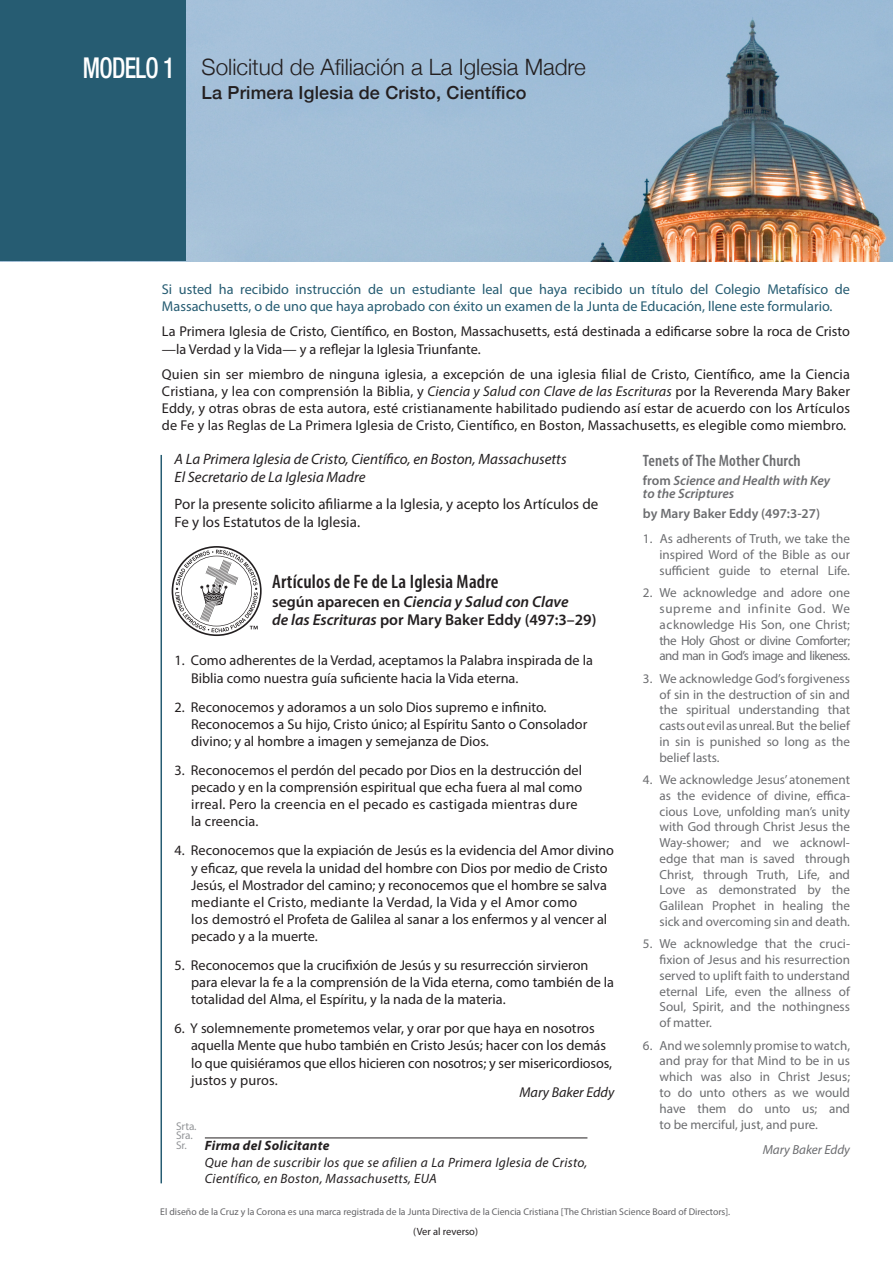
<style>
.page{position:relative;width:893px;height:1263px;background:#fff}
.page>*{position:absolute;margin:0;border:0;box-sizing:border-box;transform-origin:0 0}
.t1{font:500 condensed 28.8px "Helvetica Neue LT Std";letter-spacing:-.03em;color:#fff;scale:.83 1}
.t2{font:300 22.5px "Helvetica Neue";color:#231f20}
.t3{font:600 condensed 19.5px "Myriad Pro";letter-spacing:.01em;color:#231f20}
.t4{font:500 18px "Helvetica Neue";letter-spacing:.01em;color:#231f20}
.t5{font:600 condensed 16.5px "Myriad Pro";letter-spacing:.01em;color:#6c6d70}
.t6{font:600 15.75px/18.9px "Myriad Pro";color:#231f20}
.t7{font:15px/18px "Myriad Pro";color:#231f20}
.t8{font:italic 15px/18px "Myriad Pro";color:#231f20}
.t9{font:14.25px/17.1px "Myriad Pro";color:#231f20}
.t10{font:14.25px/17.1px "Myriad Pro";color:#265c72}
.t11{font:italic 14.25px "Myriad Pro";color:#231f20}
.t12{font:italic 13.5px/16.2px "Myriad Pro";letter-spacing:.02em;color:#231f20}
.t13{font:italic 600 13.5px/13.5px "Myriad Pro";color:#6c6d70}
.t14{font:600 13.5px "Myriad Pro";color:#6c6d70}
.t15{font:italic 700 13.5px "Myriad Pro";letter-spacing:.02em;color:#231f20}
.t16{font:13.2px/15.8px "Myriad Pro";color:#6c6d70;text-align:justify}
.t17{font:italic 13.2px "Myriad Pro";color:#6c6d70}
.t18{font:11.25px/9.8px "Myriad Pro";letter-spacing:-.01em;color:#939598}
.t19{font:10.5px "Myriad Pro";color:#231f20}
.t20{font:9.75px "Myriad Pro";color:#636366}
.s1{font-style:italic}
.s2{font-style:normal}
</style>
<div class="page">
<hr style="left:205px;top:1137px;width:382px;height:1px;background:#231f20">
<hr style="left:160px;top:455px;width:2px;height:728px;background:#265c72">
<svg style="left:172px;top:546px;width:90px;height:90px"></svg>
<img style="left:186px;top:1px;width:707px;height:260px">
<div style="left:0;top:1px;width:186px;height:260px;background:#265c72"></div>
<h1 class="t1" style="left:83px;top:51px;width:112px">MODELO 1</h1>
<h2 class="t2" style="left:202px;top:48px;width:386px">Solicitud de Afiliación a La Iglesia Madre</h2>
<p class="t4" style="left:202px;top:78px;width:326px">La Primera Iglesia de Cristo, Científico</p>
<p class="t10" style="left:162px;top:280px;width:690px">Si usted ha recibido instrucción de un estudiante leal que haya recibido un título del Colegio Metafísico de<br>Massachusetts, o de uno que haya aprobado con éxito un examen de la Junta de Educación, llene este formulario.</p>
<p class="t9" style="left:162px;top:323px;width:690px">La Primera Iglesia de Cristo, Científico, en Boston, Massachusetts, está destinada a edificarse sobre la roca de Cristo —la Verdad y la Vida— y a reflejar la Iglesia Triunfante.</p>
<p class="t9" style="left:162px;top:365px;width:690px;text-align:justify">Quien sin ser miembro de ninguna iglesia, a excepción de una iglesia filial de Cristo, Científico, ame la Ciencia Cristiana, y lea con comprensión la Biblia, y <span class="s1">Ciencia y Salud con Clave de las Escrituras</span> por la Reverenda Mary Baker Eddy, y otras obras de esta autora, esté cristianamente habilitado pudiendo así estar de acuerdo con los Artículos de Fe y las Reglas de La Primera Iglesia de Cristo, Científico, en Boston, Massachusetts, es elegible como miembro.</p>
<p class="t8" style="left:175px;top:450px;width:393px">A La Primera Iglesia de Cristo, Científico, en Boston, Massachusetts<br>El Secretario de La Iglesia Madre</p>
<p class="t7" style="left:175px;top:495px;width:425px">Por la presente solicito afiliarme a la Iglesia, y acepto los Artículos de<br>Fe y los Estatutos de la Iglesia.</p>
<p class="t5" style="left:643px;top:450px;width:159px">Tenets of The Mother Church</p>
<p class="t13" style="left:643px;top:473px;width:189px"><span class="s2">from</span> Science and Health with Key to the Scriptures</p>
<p class="t14" style="left:643px;top:505px;width:179px">by Mary Baker Eddy (497:3-27)</p>
<p class="t16" style="left:659px;top:531px;width:192px;text-indent:-16px">1. As adherents of Truth, we take the inspired Word of the Bible as our sufficient guide to eternal Life.</p>
<p class="t16" style="left:659px;top:585px;width:192px;text-indent:-16px">2. We acknowledge and adore one supreme and infinite God. We acknowledge His Son, one Christ; the Holy Ghost or divine Comforter; and man in God’s image and likeness.</p>
<p class="t16" style="left:659px;top:670px;width:192px;text-indent:-16px">3. We acknowledge God’s forgiveness of sin in the destruction of sin and the spiritual understanding that casts out evil as unreal. But the belief in sin is punished so long as the belief lasts.</p>
<p class="t16" style="left:659px;top:772px;width:192px;text-indent:-16px">4. We acknowledge Jesus’ atonement as the evidence of divine, effica&shy;cious Love, unfolding man’s unity with God through Christ Jesus the Way-shower; and we acknowl&shy;edge that man is saved through Christ, through Truth, Life, and Love as demonstrated by the Galilean Prophet in healing the sick and overcoming sin and death.</p>
<p class="t16" style="left:659px;top:936px;width:192px;text-indent:-16px">5. We acknowledge that the cruci&shy;fixion of Jesus and his resurrection served to uplift faith to understand eternal Life, even the allness of Soul, Spirit, and the nothingness of matter.</p>
<p class="t16" style="left:659px;top:1037px;width:192px;text-indent:-16px">6. And we solemnly promise to watch, and pray for that Mind to be in us which was also in Christ Jesus; to do unto others as we would have them do unto us; and to be merciful, just, and pure.</p>
<p class="t17" style="left:763px;top:1141px;width:89px">Mary Baker Eddy</p>
<h3 class="t3" style="left:272px;top:569px;width:228px">Artículos de Fe de La Iglesia Madre</h3>
<p class="t6" style="left:272px;top:591px;width:326px">según aparecen en <span class="s1">Ciencia y Salud con Clave<br>de las Escrituras</span> por Mary Baker Eddy (497:3–29)</p>
<p class="t9" style="left:191px;top:652px;width:403px;text-indent:-17px">1. Como adherentes de la Verdad, aceptamos la Palabra inspirada de la<br>Biblia como nuestra guía suficiente hacia la Vida eterna.</p>
<p class="t9" style="left:191px;top:698px;width:398px;text-indent:-17px">2. Reconocemos y adoramos a un solo Dios supremo e infinito.<br>Reconocemos a Su hijo, Cristo único; al Espíritu Santo o Consolador divino; y al hombre a imagen y semejanza de Dios.</p>
<p class="t9" style="left:191px;top:761px;width:393px;text-indent:-17px">3. Reconocemos el perdón del pecado por Dios en la destrucción del pecado y en la comprensión espiritual que echa fuera al mal como irreal. Pero la creencia en el pecado es castigada mientras dure la creencia.</p>
<p class="t9" style="left:191px;top:842px;width:424px;text-indent:-17px">4. Reconocemos que la expiación de Jesús es la evidencia del Amor divino y eficaz, que revela la unidad del hombre con Dios por medio de Cristo Jesús, el Mostrador del camino; y reconocemos que el hombre se salva mediante el Cristo, mediante la Verdad, la Vida y el Amor como<br>los demostró el Profeta de Galilea al sanar a los enfermos y al vencer al pecado y a la muerte.</p>
<p class="t9" style="left:191px;top:956px;width:424px;text-indent:-17px">5. Reconocemos que la crucifixión de Jesús y su resurrección sirvieron para elevar la fe a la comprensión de la Vida eterna, como también de la totalidad del Alma, el Espíritu, y la nada de la materia.</p>
<p class="t9" style="left:191px;top:1020px;width:422px;text-indent:-17px">6. Y solemnemente prometemos velar, y orar por que haya en nosotros aquella Mente que hubo también en Cristo Jesús; hacer con los demás lo que quisiéramos que ellos hicieren con nosotros; y ser misericordiosos, justos y puros.</p>
<p class="t11" style="left:519px;top:1083px;width:96px">Mary Baker Eddy</p>
<p class="t18" style="left:176px;top:1121px;width:22px">Srta.<br>Sra.<br>Sr.</p>
<p class="t15" style="left:205px;top:1137px;width:126px">Firma del Solicitante</p>
<p class="t12" style="left:205px;top:1154px;width:384px">Que han de suscribir los que se afilien a La Primera Iglesia de Cristo,<br>Científico, en Boston, Massachusetts, EUA</p>
<p class="t20" style="left:160px;top:1206px;width:572px">El diseño de la Cruz y la Corona es una marca registrada de la Junta Directiva de la Ciencia Cristiana [The Christian Science Board of Directors].</p>
<p class="t19" style="left:413px;top:1225px;width:66px">(Ver al reverso)</p>
</div>
